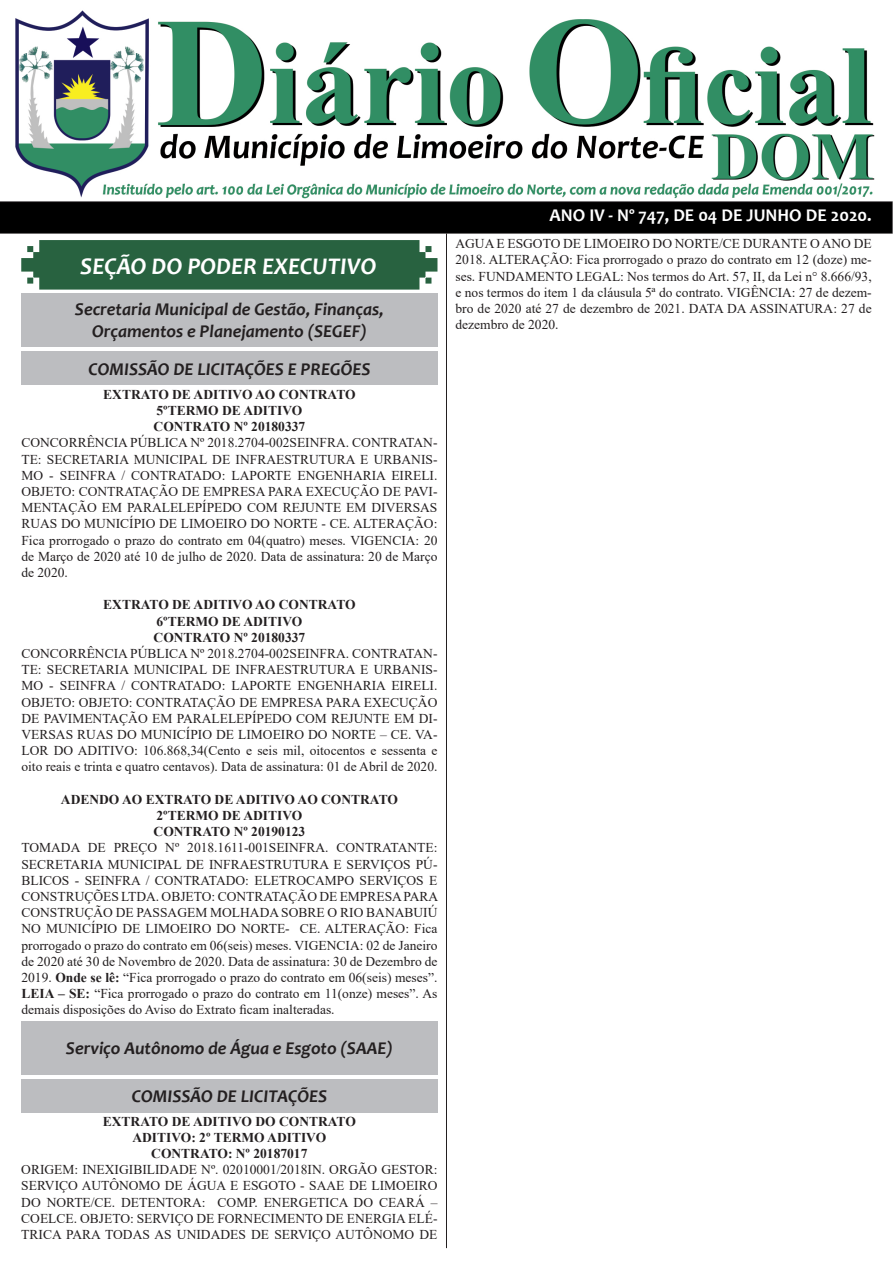
<style>
.page{position:relative;width:893px;height:1263px;background:#fff}
.page>*{position:absolute;margin:0;border:0;box-sizing:border-box;transform-origin:0 0}
.t1{font:italic 700 24px "Candara";color:#fff}
.t2{font:italic 700 18px "Candara";color:#231f20}
.t3{font:700 18px "Candara";color:#fff}
.t4{font:13.5px/16.2px "Times New Roman";color:#231f20;text-align:justify}
.t5{font:700 13.5px "Times New Roman";color:#231f20}
.s1{font-weight:700}
</style>
<div class="page">
<img style="left:0;top:10px;width:893px;height:224px">
<svg style="left:21px;top:240px;width:416px;height:50px;background:#346a4a"></svg>
<hr style="left:446px;top:233px;width:1px;height:1015px;background:#231f20">
<div style="left:21px;top:293px;width:417px;height:53px;background:#bcbdc0"></div>
<div style="left:21px;top:352px;width:417px;height:33px;background:#bcbdc0"></div>
<div style="left:21px;top:1021px;width:417px;height:53px;background:#bcbdc0"></div>
<div style="left:21px;top:1079px;width:417px;height:33px;background:#bcbdc0"></div>
<p class="t1" style="left:80px;top:251px;width:298px">SEÇÃO DO PODER EXECUTIVO</p>
<p class="t2" style="left:75px;top:298px;width:310px">Secretaria Municipal de Gestão, Finanças,</p>
<p class="t2" style="left:92px;top:320px;width:276px">Orçamentos e Planejamento (SEGEF)</p>
<p class="t2" style="left:89px;top:358px;width:283px">COMISSÃO DE LICITAÇÕES E PREGÕES</p>
<p class="t5" style="left:103px;top:385px;width:254px">EXTRATO DE ADITIVO AO CONTRATO</p>
<p class="t5" style="left:156px;top:401px;width:147px">5ºTERMO DE ADITIVO</p>
<p class="t5" style="left:154px;top:417px;width:153px">CONTRATO Nº 20180337</p>
<p class="t4" style="left:21px;top:434px;width:418px">CONCORRÊNCIA PÚBLICA Nº 2018.2704-002SEINFRA. CONTRATAN-TE: SECRETARIA MUNICIPAL DE INFRAESTRUTURA E URBANIS-MO - SEINFRA / CONTRATADO: LAPORTE ENGENHARIA EIRELI.<br>OBJETO: CONTRATAÇÃO DE EMPRESA PARA EXECUÇÃO DE PAVI-MENTAÇÃO EM PARALELEPÍPEDO COM REJUNTE EM DIVERSAS RUAS DO MUNICÍPIO DE LIMOEIRO DO NORTE - CE. ALTERAÇÃO:<br>Fica prorrogado o prazo do contrato em 04(quatro) meses. VIGENCIA: 20 de Março de 2020 até 10 de julho de 2020. Data de assinatura: 20 de Março de 2020.</p>
<p class="t5" style="left:103px;top:595px;width:254px">EXTRATO DE ADITIVO AO CONTRATO</p>
<p class="t5" style="left:156px;top:611px;width:147px">6ºTERMO DE ADITIVO</p>
<p class="t5" style="left:154px;top:628px;width:153px">CONTRATO Nº 20180337</p>
<p class="t4" style="left:21px;top:645px;width:418px">CONCORRÊNCIA PÚBLICA Nº 2018.2704-002SEINFRA. CONTRATAN-TE: SECRETARIA MUNICIPAL DE INFRAESTRUTURA E URBANIS-MO - SEINFRA / CONTRATADO: LAPORTE ENGENHARIA EIRELI.<br>OBJETO: OBJETO: CONTRATAÇÃO DE EMPRESA PARA EXECUÇÃO DE PAVIMENTAÇÃO EM PARALELEPÍPEDO COM REJUNTE EM DI-VERSAS RUAS DO MUNICÍPIO DE LIMOEIRO DO NORTE – CE. VA-LOR DO ADITIVO: 106.868,34(Cento e seis mil, oitocentos e sessenta e oito reais e trinta e quatro centavos). Data de assinatura: 01 de Abril de 2020.</p>
<p class="t5" style="left:61px;top:790px;width:339px">ADENDO AO EXTRATO DE ADITIVO AO CONTRATO</p>
<p class="t5" style="left:156px;top:806px;width:147px">2ºTERMO DE ADITIVO</p>
<p class="t5" style="left:154px;top:822px;width:153px">CONTRATO Nº 20190123</p>
<p class="t4" style="left:21px;top:839px;width:418px">TOMADA DE PREÇO Nº 2018.1611-001SEINFRA. CONTRATANTE:<br>SECRETARIA MUNICIPAL DE INFRAESTRUTURA E SERVIÇOS PÚ-BLICOS - SEINFRA / CONTRATADO: ELETROCAMPO SERVIÇOS E CONSTRUÇÕES LTDA. OBJETO: CONTRATAÇÃO DE EMPRESA PARA CONSTRUÇÃO DE PASSAGEM MOLHADA SOBRE O RIO BANABUIÚ NO MUNICÍPIO DE LIMOEIRO DO NORTE- CE. ALTERAÇÃO: Fica prorrogado o prazo do contrato em 06(seis) meses. VIGENCIA: 02 de Janeiro de 2020 até 30 de Novembro de 2020. Data de assinatura: 30 de Dezembro de 2019. <span class="s1">Onde se lê:</span> “Fica prorrogado o prazo do contrato em 06(seis) meses”.<br><span class="s1">LEIA – SE:</span> “Fica prorrogado o prazo do contrato em 11(onze) meses”. As demais disposições do Aviso do Extrato ficam inalteradas.</p>
<p class="t2" style="left:66px;top:1037px;width:328px">Serviço Autônomo de Água e Esgoto (SAAE)</p>
<p class="t2" style="left:132px;top:1085px;width:197px">COMISSÃO DE LICITAÇÕES</p>
<p class="t5" style="left:103px;top:1111px;width:255px">EXTRATO DE ADITIVO DO CONTRATO</p>
<p class="t5" style="left:132px;top:1127px;width:195px">ADITIVO: 2º TERMO ADITIVO</p>
<p class="t5" style="left:151px;top:1144px;width:158px">CONTRATO: Nº 20187017</p>
<p class="t4" style="left:21px;top:1161px;width:418px">ORIGEM: INEXIGIBILIDADE Nº. 02010001/2018IN. ORGÃO GESTOR:<br>SERVIÇO AUTÔNOMO DE ÁGUA E ESGOTO - SAAE DE LIMOEIRO DO NORTE/CE. DETENTORA: COMP. ENERGETICA DO CEARÁ – COELCE. OBJETO: SERVIÇO DE FORNECIMENTO DE ENERGIA ELÉ-TRICA PARA TODAS AS UNIDADES DE SERVIÇO AUTÔNOMO DE</p>
<p class="t3" style="left:550px;top:204px;width:324px">ANO IV - Nº 747, DE 04 DE JUNHO DE 2020.</p>
<p class="t4" style="left:455px;top:235px;width:418px">AGUA E ESGOTO DE LIMOEIRO DO NORTE/CE DURANTE O ANO DE 2018. ALTERAÇÃO: Fica prorrogado o prazo do contrato em 12 (doze) me&shy;ses. FUNDAMENTO LEGAL: Nos termos do Art. 57, II, da Lei n° 8.666/93, e nos termos do item 1 da cláusula 5ª do contrato. VIGÊNCIA: 27 de dezem&shy;bro de 2020 até 27 de dezembro de 2021. DATA DA ASSINATURA: 27 de dezembro de 2020.</p>
</div>
